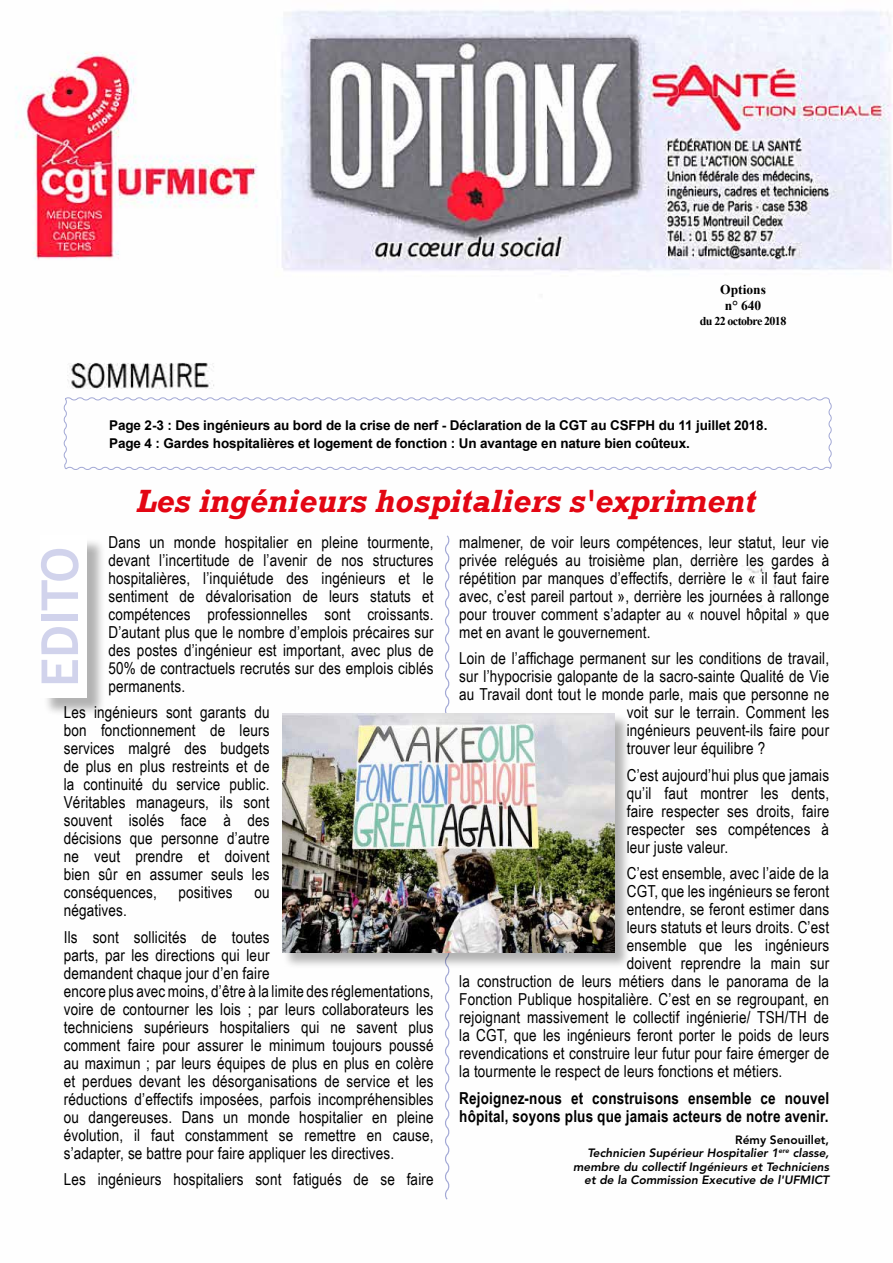
<style>
.page{position:relative;width:893px;height:1263px;background:#fff}
.page>*{position:absolute;margin:0;border:0;box-sizing:border-box;transform-origin:0 0}
.t1{font:700 51px "Trebuchet MS";color:#d1d3ec}
.t2{font:italic 700 33px "Rockwell";color:#e30613}
.t3{font:16.5px/18px "Arial Narrow";letter-spacing:.01em;color:#000;text-align:justify}
.t4{font:700 16.5px/18px "Arial Narrow";letter-spacing:.01em;color:#000}
.t5{font:700 13.5px/18px "Arial";letter-spacing:-.01em;color:#000}
.t6{font:700 13.5px/16.2px "Times New Roman";color:#000;text-align:center}
.t7{font:italic 800 12px/13.5px "Avenir LT Std";color:#000;text-align:right}
.t8{font:700 12px "Times New Roman";letter-spacing:-.05em;color:#000}
.s1{font-style:normal}
</style>
<div class="page">
<img style="left:15px;top:10px;width:877px;height:704px">
<div style="left:43px;top:538px;width:63px;height:179px;background:#000;opacity:.3"></div>
<div style="left:40px;top:536px;width:47px;height:162px;background:#fff"></div>
<svg style="left:443px;top:534px;width:8px;height:666px"></svg>
<svg style="left:63px;top:396px;width:770px;height:75px"></svg>
<div style="left:283px;top:714px;width:348px;height:255px;background:#000;opacity:.3"></div>
<img style="left:282px;top:713px;width:332px;height:240px">
<p class="t6" style="left:720px;top:281px;width:47px">Options n° 640</p>
<p class="t8" style="left:700px;top:312px;width:88px">du 22 octobre 2018</p>
<p class="t5" style="left:109px;top:416px;width:660px">Page 2-3 : Des ingénieurs au bord de la crise de nerf - Déclaration de la CGT au CSFPH du 11 juillet 2018.<br>Page 4 : Gardes hospitalières et logement de fonction : Un avantage en nature bien coûteux.</p>
<h2 class="t2" style="left:136px;top:481px;width:621px">Les ingénieurs hospitaliers s'expriment</h2>
<p class="t3" style="left:108px;top:532px;width:327px">Dans un monde hospitalier en pleine tourmente, devant l’incertitude de l’avenir de nos structures hospitalières, l’inquiétude des ingénieurs et le sentiment de dévalorisation de leurs statuts et compétences professionnelles sont croissants.<br>D’autant plus que le nombre d’emplois précaires sur des postes d’ingénieur est important, avec plus de 50% de contractuels recrutés sur des emplois ciblés permanents.</p>
<p class="t3" style="left:64px;top:703px;width:207px">Les ingénieurs sont garants du bon fonctionnement de leurs services malgré des budgets de plus en plus restreints et de la continuité du service public.<br>Véritables manageurs, ils sont souvent isolés face à des décisions que personne d’autre ne veut prendre et doivent bien sûr en assumer seuls les conséquences,</p>
<h1 class="t1" style="left:28px;top:687px;width:141px;rotate:-90deg">EDITO</h1>
<p class="t3" style="left:179px;top:883px;width:55px">positives</p>
<p class="t3" style="left:254px;top:883px;width:17px">ou</p>
<p class="t3" style="left:64px;top:897px;width:207px;line-height:26.5px">négatives.<br>Ils sont sollicités de toutes</p>
<p class="t3" style="left:64px;top:945px;width:371px;text-align:left">parts, par les directions qui leur<br>demandent chaque jour d’en faire<br>encore plus avec moins, d’être à la limite des réglementations, voire de contourner les lois ; par leurs collaborateurs les techniciens supérieurs hospitaliers qui ne savent plus comment faire pour assurer le minimum toujours poussé au maximun ; par leurs équipes de plus en plus en colère et perdues devant les désorganisations de service et les réductions d’effectifs imposées, parfois incompréhensibles ou dangereuses. Dans un monde hospitalier en pleine évolution, il faut constamment se remettre en cause, s’adapter, se battre pour faire appliquer les directives.</p>
<p class="t3" style="left:64px;top:1170px;width:371px">Les ingénieurs hospitaliers sont fatigués de se faire</p>
<p class="t3" style="left:459px;top:532px;width:371px">malmener, de voir leurs compétences, leur statut, leur vie privée relégués au troisième plan, derrière les gardes à répétition par manques d’effectifs, derrière le « il faut faire avec, c’est pareil partout », derrière les journées à rallonge pour trouver comment s’adapter au « nouvel hôpital » que met en avant le gouvernement.</p>
<p class="t3" style="left:459px;top:649px;width:371px">Loin de l’affichage permanent sur les conditions de travail,</p>
<p class="t3" style="left:459px;top:667px;width:371px">sur l’hypocrisie galopante de la sacro-sainte Qualité de Vie</p>
<p class="t3" style="left:459px;top:685px;width:371px">au Travail dont tout le monde parle, mais que personne ne</p>
<p class="t3" style="left:627px;top:703px;width:204px">voit sur le terrain. Comment les</p>
<p class="t3" style="left:627px;top:721px;width:204px">ingénieurs peuvent-ils faire pour</p>
<p class="t3" style="left:627px;top:739px;width:140px">trouver leur équilibre ?</p>
<p class="t3" style="left:627px;top:765px;width:204px">C’est aujourd’hui plus que jamais qu’il faut montrer les dents, faire respecter ses droits, faire respecter ses compétences à leur juste valeur.</p>
<p class="t3" style="left:627px;top:864px;width:204px">C’est ensemble, avec l’aide de la</p>
<p class="t3" style="left:627px;top:882px;width:204px">CGT, que les ingénieurs se feront</p>
<p class="t3" style="left:627px;top:900px;width:204px">entendre, se feront estimer dans</p>
<p class="t3" style="left:627px;top:918px;width:204px">leurs statuts et leurs droits. C’est</p>
<p class="t3" style="left:627px;top:936px;width:204px">ensemble que les ingénieurs</p>
<p class="t3" style="left:627px;top:954px;width:204px">doivent reprendre la main sur</p>
<p class="t3" style="left:459px;top:972px;width:371px">la construction de leurs métiers dans le panorama de la</p>
<p class="t3" style="left:459px;top:990px;width:371px">Fonction Publique hospitalière. C’est en se regroupant, en</p>
<p class="t3" style="left:459px;top:1008px;width:371px">rejoignant massivement le collectif ingénierie/ TSH/TH de</p>
<p class="t3" style="left:459px;top:1026px;width:371px">la CGT, que les ingénieurs feront porter le poids de leurs</p>
<p class="t3" style="left:459px;top:1044px;width:371px">revendications et construire leur futur pour faire émerger de</p>
<p class="t3" style="left:459px;top:1062px;width:325px">la tourmente le respect de leurs fonctions et métiers.</p>
<p class="t4" style="left:459px;top:1088px;width:371px">Rejoignez-nous et construisons ensemble ce nouvel hôpital, soyons plus que jamais acteurs de notre avenir.</p>
<p class="t7" style="left:573px;top:1133px;width:258px"><span class="s1">Rémy Senouillet,<br></span>Technicien Supérieur Hospitalier 1<sup>ere</sup> classe, membre du collectif Ingénieurs et Techniciens et de la Commission Executive de l'UFMICT</p>
</div>
